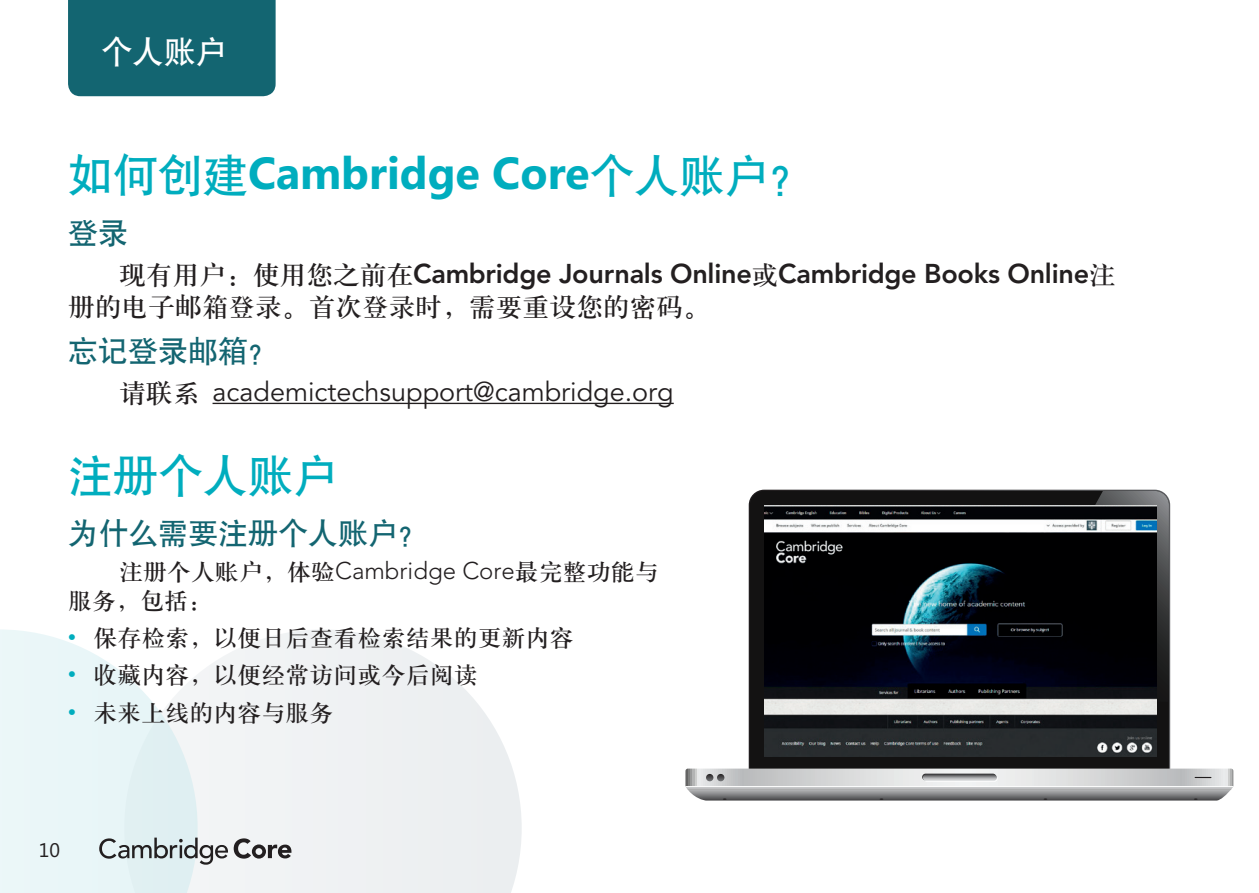
<style>
.page{position:relative;width:1259px;height:893px;background:#fff}
.page>*{position:absolute;margin:0;border:0;box-sizing:border-box;transform-origin:0 0}
.t1{font:700 45px "Segoe";color:#00adbe}
.t2{font:45px "H Yb 1 gj";color:#00adbe}
.t3{font:31.5px "H Yb 1 gj";color:#fff}
.t4{font:30px "H Yb 1 gj";color:#136571}
.t5{font:800 27px "Avenir";letter-spacing:-.01em;color:#231f20}
.t6{font:27px "Avenir";color:#231f20}
.t7{font:27px "H Ya 3 gj";letter-spacing:-.01em;color:#231f20}
.t8{font:24px/28.8px "H Ya 3 gj";color:#231f20}
.t9{font:19.8px "Segoe";color:#231f20}
.s1{font-family:"H Yb 1 gj";font-weight:400}
.s2{font-family:"H Ya 3 gj";font-weight:400}
.s3{font-family:"H Ya 3 gj"}
.s4{font-family:"Avenir";font-weight:300}
.s5{font-family:"Segoe";font-stretch:condensed;color:#00adbe}
</style>
<div class="page">
<svg style="left:198px;top:630px;width:324px;height:263px;fill:#eff2f3"></svg>
<svg style="left:0;top:629px;width:198px;height:264px;fill:#e9f6f8"></svg>
<svg style="left:99px;top:838px;width:129px;height:27px;background:#b6bec0"></svg>
<svg style="left:234px;top:838px;width:57px;height:21px"></svg>
<div style="left:68px;top:0;width:208px;height:96px;background:#136571"></div>
<hr style="left:212px;top:403px;width:462px;height:1px;background:#231f20">
<div style="left:750px;top:491px;width:419px;height:292px;background:#131212;border-radius:14px"></div>
<svg style="left:1095px;top:491px;width:74px;height:211px"></svg>
<svg style="left:685px;top:769px;width:548px;height:32px;background:#b5b6b7"></svg>
<img style="left:764px;top:505px;width:392px;height:252px">
<h2 class="t3" style="left:101px;top:35px;width:127px">个人账户</h2>
<h1 class="t1" style="left:68px;top:146px;width:748px"><span class="s1">如何创建</span>Cambridge Core<span class="s1">个人账户？</span></h1>
<p class="t4" style="left:68px;top:218px;width:61px">登录</p>
<p class="t5" style="left:119px;top:258px;width:998px"><span class="s2">现有用户：使用您之前在</span>Cambridge Journals Online<span class="s2">或</span>Cambridge Books Online<span class="s2">注</span></p>
<p class="t7" style="left:68px;top:294px;width:643px">册的电子邮箱登录。首次登录时，需要重设您的密码。</p>
<p class="t4" style="left:68px;top:336px;width:211px">忘记登录邮箱？</p>
<p class="t6" style="left:119px;top:376px;width:556px"><span class="s3">请联系</span> academictechsupport@cambridge.org</p>
<h1 class="t2" style="left:68px;top:453px;width:271px">注册个人账户</h1>
<p class="t4" style="left:68px;top:518px;width:361px">为什么需要注册个人账户？</p>
<p class="t8" style="left:68px;top:557px;width:592px;text-indent:51px">注册个人账户，体验<span class="s4">Cambridge Core</span>最完整功能与服务，包括：</p>
<p class="t8" style="left:68px;top:623px;width:507px"><span class="s5">•</span> 保存检索，以便日后查看检索结果的更新内容</p>
<p class="t8" style="left:68px;top:661px;width:411px"><span class="s5">•</span> 收藏内容，以便经常访问或今后阅读</p>
<p class="t8" style="left:68px;top:698px;width:267px"><span class="s5">•</span> 未来上线的内容与服务</p>
<p class="t9" style="left:39px;top:838px;width:23px">10</p>
</div>
